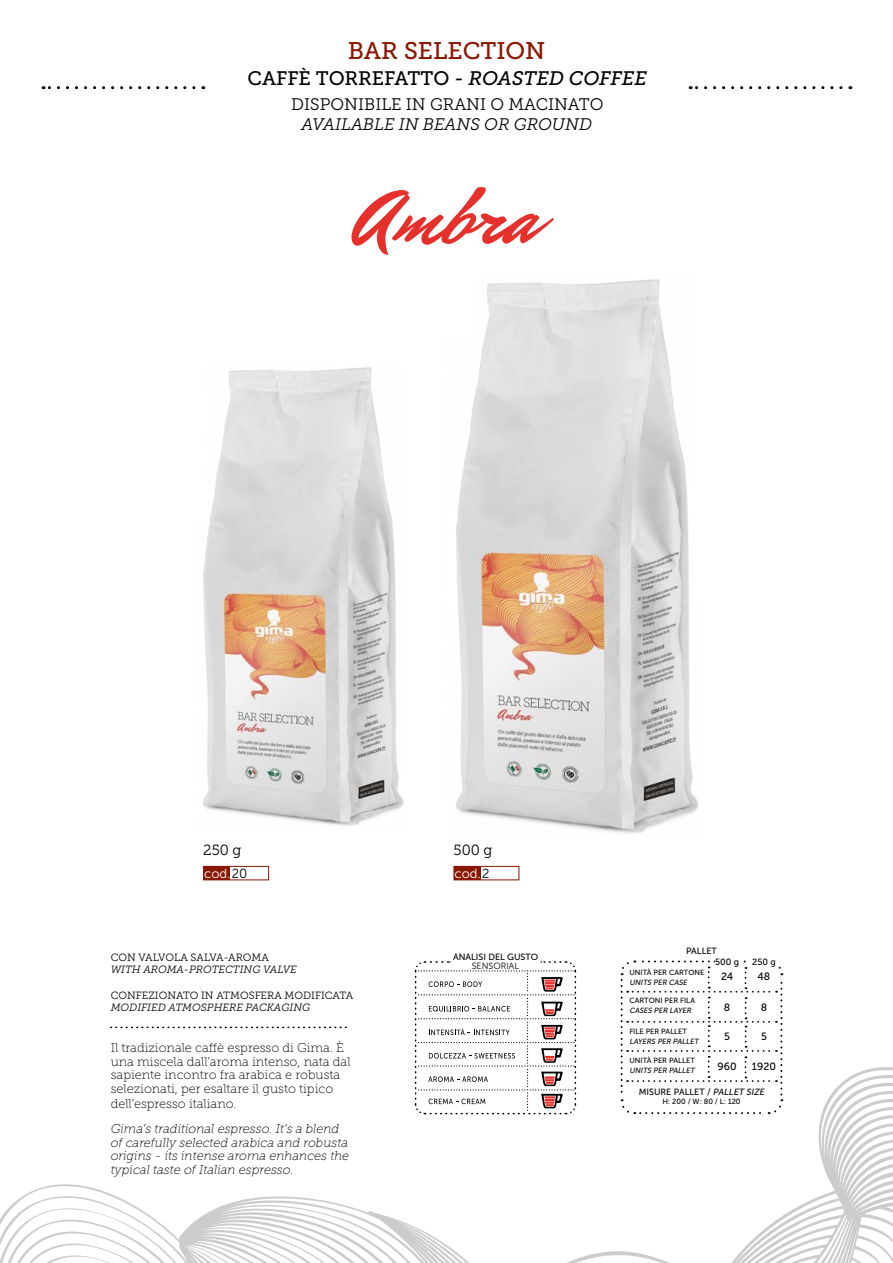
<style>
.page{position:relative;width:893px;height:1263px;background:#fff}
.page>*{position:absolute;margin:0;border:0;box-sizing:border-box;transform-origin:0 0}
.t1{font:80.85px "Mr Dafoe";color:#e6302b}
.t2{font:24px "Museo Slab 500";color:#8a1702}
.t3{font:19.5px "Museo Slab 500";color:#000}
.t4{font:16.65px "Museo Slab 300";color:#000}
.t5{font:italic 16.65px "Museo Slab 300";color:#000}
.t6{font:14.7px "Museo Slab 300";color:#000}
.t7{font:13.05px "Museo Sans 300";color:#fff}
.t8{font:12.75px/13.5px "Museo Slab 100";color:#000}
.t9{font:italic 12.75px/13.5px "Museo Slab 100";color:#000}
.t10{font:10.5px "Museo Slab 300";color:#000}
.t11{font:italic 10.5px "Museo Slab 300";color:#000}
.t12{font:10.5px "Museo Sans 500";color:#000}
.t13{font:9px "Museo Sans 500";color:#000}
.t14{font:9px "Museo Sans 300";color:#000}
.t15{font:7.5px "Museo Sans 500";color:#000}
.t16{font:italic 7.5px "Museo Sans 500";color:#000}
.s1{font-style:italic}
.s2{color:#000}
</style>
<div class="page">
<svg style="left:43px;top:86px;width:151px;height:3px"></svg>
<svg style="left:690px;top:86px;width:151px;height:3px"></svg>
<svg style="left:414px;top:961px;width:163px;height:96px"></svg>
<img style="left:203px;top:369px;width:136px;height:511px">
<img style="left:339px;top:279px;width:360px;height:602px">
<div style="left:203px;top:866px;width:66px;height:14px;border:1px solid #8a1702"></div>
<div style="left:204px;top:866px;width:26px;height:14px;background:#8a1702"></div>
<div style="left:454px;top:866px;width:65px;height:14px;border:1px solid #8a1702"></div>
<div style="left:454px;top:866px;width:27px;height:14px;background:#8a1702"></div>
<svg style="left:0;top:1184px;width:413px;height:79px"></svg>
<svg style="left:413px;top:1057px;width:480px;height:206px"></svg>
<svg style="left:620px;top:960px;width:163px;height:155px"></svg>
<div style="left:715px;top:957px;width:26px;height:9px;background:#fff"></div>
<div style="left:749px;top:956px;width:28px;height:9px;background:#fff"></div>
<svg style="left:111px;top:1027px;width:235px;height:1px"></svg>
<h2 class="t2" style="left:348px;top:38px;width:199px">BAR SELECTION</h2>
<h3 class="t3" style="left:248px;top:67px;width:401px">CAFFÈ TORREFATTO <span class="s1">- ROASTED COFFEE</span></h3>
<h3 class="t4" style="left:291px;top:95px;width:314px">DISPONIBILE IN GRANI O MACINATO</h3>
<h3 class="t5" style="left:302px;top:115px;width:292px">AVAILABLE IN BEANS OR GROUND</h3>
<h1 class="t1" style="left:356px;top:163px;width:183px">Ambra</h1>
<p class="t6" style="left:203px;top:842px;width:40px">250 g</p>
<p class="t6" style="left:454px;top:842px;width:40px">500 g</p>
<p class="t7" style="left:204px;top:866px;width:45px">cod.<span class="s2">20</span></p>
<p class="t7" style="left:455px;top:866px;width:36px">cod.<span class="s2">2</span></p>
<p class="t10" style="left:111px;top:952px;width:160px">CON VALVOLA SALVA-AROMA</p>
<p class="t11" style="left:111px;top:964px;width:188px">WITH AROMA-PROTECTING VALVE</p>
<p class="t10" style="left:111px;top:989px;width:244px">CONFEZIONATO IN ATMOSFERA MODIFICATA</p>
<p class="t11" style="left:111px;top:1002px;width:201px">MODIFIED ATMOSPHERE PACKAGING</p>
<p class="t8" style="left:111px;top:1041px;width:241px">Il tradizionale caffè espresso di Gima. È una miscela dall’aroma intenso, nata dal sapiente incontro fra arabica e robusta selezionati, per esaltare il gusto tipico</p>
<p class="t8" style="left:111px;top:1097px;width:127px">dell’espresso italiano.</p>
<p class="t9" style="left:111px;top:1122px;width:240px">Gima’s traditional espresso. It’s a blend of carefully selected arabica and robusta origins - its intense aroma enhances the typical taste of Italian espresso.</p>
<p class="t13" style="left:453px;top:952px;width:87px">ANALISI DEL GUSTO</p>
<p class="t14" style="left:472px;top:961px;width:49px">SENSORIAL</p>
<p class="t13" style="left:686px;top:946px;width:32px">PALLET</p>
<p class="t13" style="left:715px;top:957px;width:25px">500 g</p>
<p class="t13" style="left:752px;top:957px;width:25px">250 g</p>
<p class="t15" style="left:629px;top:968px;width:77px">UNITÀ PER CARTONE</p>
<p class="t15" style="left:629px;top:997px;width:67px">CARTONI PER FILA</p>
<p class="t15" style="left:629px;top:1027px;width:59px">FILE PER PALLET</p>
<p class="t15" style="left:629px;top:1056px;width:67px">UNITÀ PER PALLET</p>
<p class="t13" style="left:639px;top:1087px;width:129px">MISURE PALLET / <span class="s1">PALLET SIZE</span></p>
<p class="t15" style="left:662px;top:1097px;width:80px">H: 200 / W: 80 / L: 120</p>
<p class="t12" style="left:721px;top:971px;width:14px">24</p>
<p class="t12" style="left:758px;top:971px;width:14px">48</p>
<p class="t12" style="left:724px;top:1001px;width:8px">8</p>
<p class="t12" style="left:761px;top:1001px;width:8px">8</p>
<p class="t12" style="left:724px;top:1031px;width:7px">5</p>
<p class="t12" style="left:761px;top:1031px;width:7px">5</p>
<p class="t12" style="left:717px;top:1061px;width:21px">960</p>
<p class="t12" style="left:752px;top:1061px;width:25px">1920</p>
<p class="t16" style="left:629px;top:978px;width:61px">UNITS PER CASE</p>
<p class="t16" style="left:629px;top:1006px;width:65px">CASES PER LAYER</p>
<p class="t16" style="left:629px;top:1037px;width:72px">LAYERS PER PALLET</p>
<p class="t16" style="left:629px;top:1066px;width:68px">UNITS PER PALLET</p>
</div>
